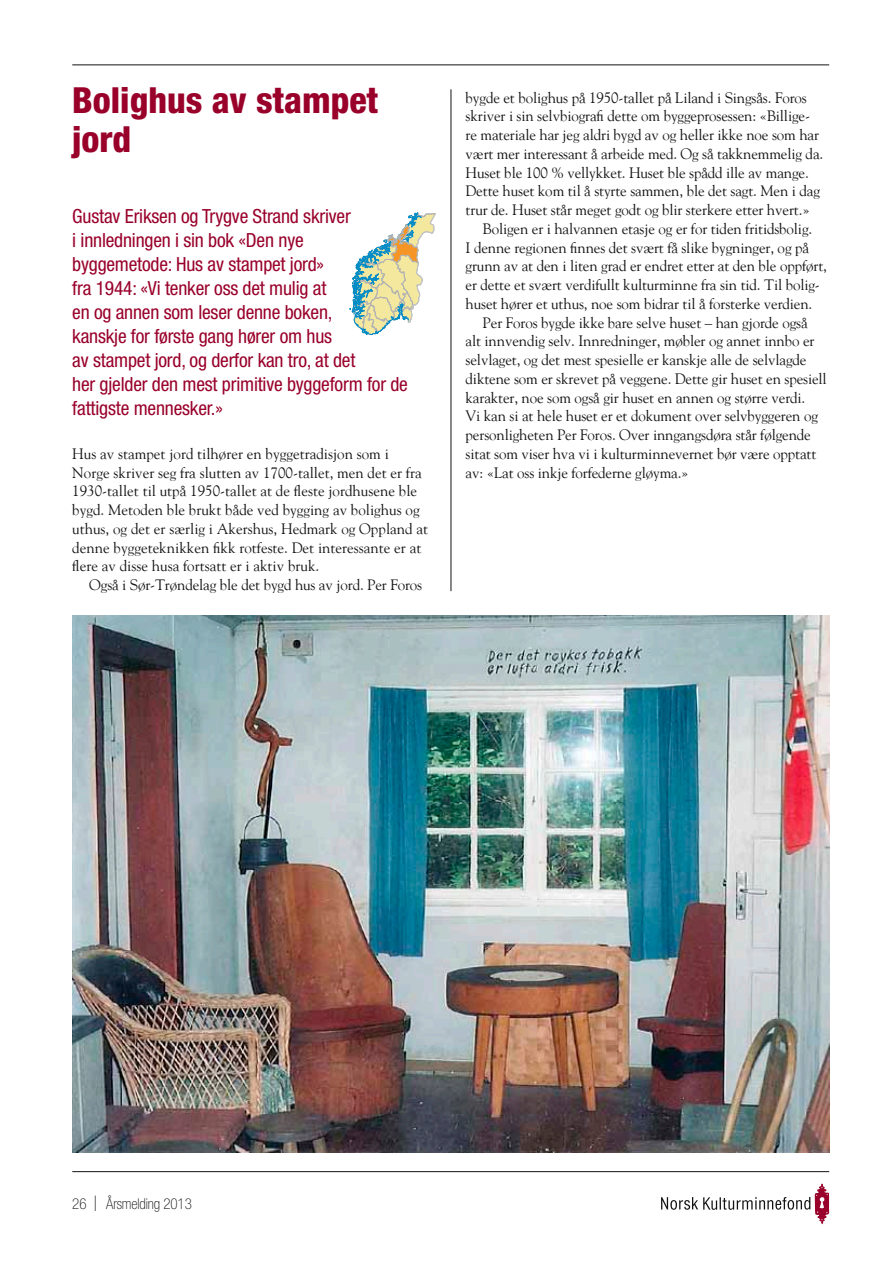
<style>
.page{position:relative;width:893px;height:1263px;background:#fff}
.page>*{position:absolute;margin:0;border:0;box-sizing:border-box;transform-origin:0 0}
.t1{font:800 condensed 36px/39px "Helvetica Neue";color:#99002a}
.t2{font:condensed 19.5px/24px "Helvetica Neue";letter-spacing:-.01em;color:#99002a}
.t3{font:15px/18.8px "Goudy";letter-spacing:-.01em;color:#131413}
.t4{font:100 condensed 15px "Helvetica Neue";letter-spacing:-.01em;color:#131413}
.s1{font-weight:200;font-stretch:normal;font-size:30px}
</style>
<div class="page">
<hr style="left:72px;top:65px;width:757px;height:1px;background:#131413">
<hr style="left:72px;top:1171px;width:757px;height:1px;background:#131413">
<hr style="left:451px;top:89px;width:1px;height:502px;background:#131413">
<svg style="left:661px;top:1183px;width:168px;height:41px"></svg>
<img style="left:72px;top:615px;width:757px;height:537px">
<svg style="left:349px;top:212px;width:87px;height:123px"></svg>
<h1 class="t1" style="left:72px;top:80px;width:307px">Bolighus av stampet jord</h1>
<p class="t2" style="left:72px;top:204px;width:337px">Gustav Eriksen og Trygve Strand skriver<br>i innledningen i sin bok «Den nye byggemetode: Hus av stampet jord»<br>fra 1944: «Vi tenker oss det mulig at<br>en og annen som leser denne boken,<br>kanskje for første gang hører om hus<br>av stampet jord, og derfor kan tro, at det<br>her gjelder den mest primitive byggeform for de fattigste mennesker.»</p>
<p class="t3" style="left:72px;top:444px;width:357px">Hus av stampet jord tilhører en byggetradisjon som i Norge skriver seg fra slutten av 1700-tallet, men det er fra 1930-tallet til utpå 1950-tallet at de fleste jordhusene ble bygd. Metoden ble brukt både ved bygging av bolighus og uthus, og det er særlig i Akershus, Hedmark og Oppland at denne byggeteknikken fikk rotfeste. Det interessante er at flere av disse husa fortsatt er i aktiv bruk.</p>
<p class="t3" style="left:89px;top:575px;width:334px">Også i Sør-Trøndelag ble det bygd hus av jord. Per Foros</p>
<p class="t3" style="left:466px;top:88px;width:343px">bygde et bolighus på 1950-tallet på Liland i Singsås. Foros</p>
<p class="t3" style="left:466px;top:107px;width:346px">skriver i sin selvbiografi dette om byggeprosessen: «Billige-</p>
<p class="t3" style="left:466px;top:125px;width:355px">re materiale har jeg aldri bygd av og heller ikke noe som har</p>
<p class="t3" style="left:466px;top:144px;width:359px">vært mer interessant å arbeide med. Og så takknemmelig da.</p>
<p class="t3" style="left:466px;top:163px;width:345px">Huset ble 100 % vellykket. Huset ble spådd ille av mange.</p>
<p class="t3" style="left:466px;top:182px;width:356px">Dette huset kom til å styrte sammen, ble det sagt. Men i dag</p>
<p class="t3" style="left:466px;top:200px;width:346px">trur de. Huset står meget godt og blir sterkere etter hvert.»</p>
<p class="t3" style="left:483px;top:219px;width:331px">Boligen er i halvannen etasje og er for tiden fritidsbolig.</p>
<p class="t3" style="left:466px;top:238px;width:345px">I denne regionen finnes det svært få slike bygninger, og på</p>
<p class="t3" style="left:466px;top:257px;width:363px">grunn av at den i liten grad er endret etter at den ble oppført,</p>
<p class="t3" style="left:466px;top:275px;width:354px">er dette et svært verdifullt kulturminne fra sin tid. Til bolig-</p>
<p class="t3" style="left:466px;top:294px;width:348px">huset hører et uthus, noe som bidrar til å forsterke verdien.</p>
<p class="t3" style="left:483px;top:313px;width:327px">Per Foros bygde ikke bare selve huset – han gjorde også</p>
<p class="t3" style="left:466px;top:332px;width:350px">alt innvendig selv. Innredninger, møbler og annet innbo er</p>
<p class="t3" style="left:466px;top:350px;width:342px">selvlaget, og det mest spesielle er kanskje alle de selvlagde</p>
<p class="t3" style="left:466px;top:369px;width:363px">diktene som er skrevet på veggene. Dette gir huset en spesiell</p>
<p class="t3" style="left:466px;top:388px;width:341px">karakter, noe som også gir huset en annen og større verdi.</p>
<p class="t3" style="left:466px;top:407px;width:354px">Vi kan si at hele huset er et dokument over selvbyggeren og</p>
<p class="t3" style="left:466px;top:425px;width:347px">personligheten Per Foros. Over inngangsdøra står følgende</p>
<p class="t3" style="left:466px;top:444px;width:352px">sitat som viser hva vi i kulturminnevernet bør være opptatt</p>
<p class="t3" style="left:466px;top:463px;width:225px">av: «Lat oss inkje forfederne gløyma.»</p>
<p class="t4" style="left:72px;top:1196px;width:121px">26 <span class="s1">ı</span> Årsmelding 2013</p>
</div>
